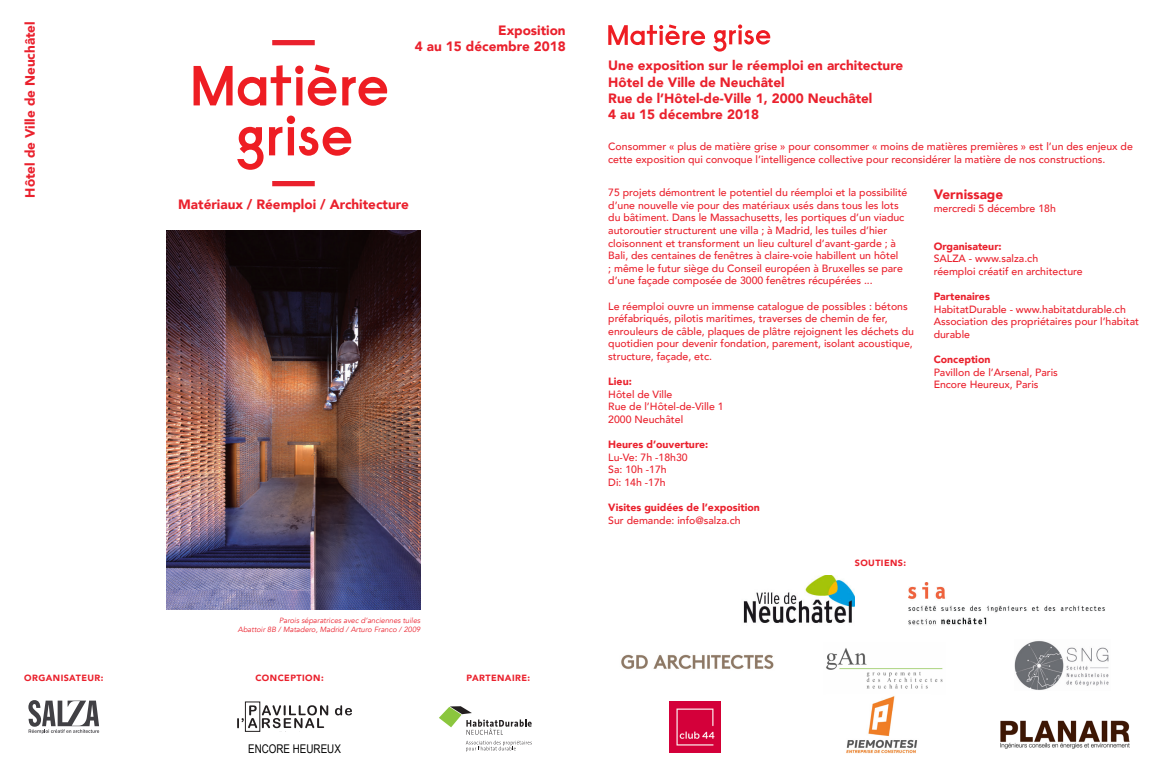
<style>
.page{position:relative;width:1174px;height:774px;background:#fff}
.page>*{position:absolute;margin:0;border:0;box-sizing:border-box;transform-origin:0 0}
.t1{font:900 13.5px "Avenir";color:#ea212d}
.t2{font:12px "Arial Narrow";color:#000}
.t3{font:500 10.5px/12.6px "Avenir";color:#ea212d}
.t4{font:900 10.5px "Avenir";color:#ea212d}
.t5{font:900 9px "Avenir";letter-spacing:.05em;color:#ea212d}
.t6{font:italic 7.5px/9px "Avenir";color:#ea212d;text-align:right}
</style>
<div class="page">
<img style="left:166px;top:230px;width:254px;height:379px">
<svg style="left:608px;top:24px;width:97px;height:21px"></svg>
<svg style="left:713px;top:24px;width:57px;height:28px"></svg>
<svg style="left:237px;top:705px;width:115px;height:23px"></svg>
<div style="left:245px;top:702px;width:15px;height:29px;border:1px solid #231f20"></div>
<svg style="left:28px;top:700px;width:71px;height:34px"></svg>
<img style="left:826px;top:648px;width:117px;height:41px">
<img style="left:846px;top:696px;width:72px;height:58px">
<img style="left:621px;top:654px;width:153px;height:15px">
<svg style="left:193px;top:64px;width:194px;height:42px"></svg>
<svg style="left:237px;top:116px;width:114px;height:54px"></svg>
<div style="left:272px;top:181px;width:43px;height:5px;background:#ea212d"></div>
<div style="left:272px;top:40px;width:43px;height:5px;background:#ea212d"></div>
<svg style="left:439px;top:706px;width:93px;height:46px"></svg>
<img style="left:1000px;top:720px;width:130px;height:29px">
<img style="left:1014px;top:641px;width:95px;height:49px">
<img style="left:669px;top:701px;width:51px;height:52px">
<img style="left:908px;top:583px;width:197px;height:42px">
<img style="left:743px;top:575px;width:112px;height:48px">
<p class="t1" style="left:18px;top:198px;width:178px;rotate:-90deg">Hôtel de Ville de Neuchâtel</p>
<p class="t1" style="left:498px;top:18px;width:69px">Exposition</p>
<p class="t1" style="left:415px;top:35px;width:152px">4 au 15 décembre 2018</p>
<p class="t1" style="left:178px;top:193px;width:232px">Matériaux / Réemploi / Architecture</p>
<p class="t6" style="left:238px;top:616px;width:184px">Parois séparatrices avec d’anciennes tuiles<br>Abattoir 8B / Matadero, Madrid / Arturo Franco / 2009</p>
<p class="t5" style="left:24px;top:670px;width:81px">ORGANISATEUR:</p>
<p class="t5" style="left:255px;top:670px;width:70px">CONCEPTION:</p>
<p class="t5" style="left:466px;top:670px;width:65px">PARTENAIRE:</p>
<p class="t2" style="left:248px;top:740px;width:94px">ENCORE HEUREUX</p>
<p class="t1" style="left:608px;top:54px;width:296px">Une exposition sur le réemploi en architecture</p>
<p class="t1" style="left:608px;top:70px;width:178px">Hôtel de Ville de Neuchâtel</p>
<p class="t1" style="left:608px;top:87px;width:266px">Rue de l’Hôtel-de-Ville 1, 2000 Neuchâtel</p>
<p class="t1" style="left:608px;top:103px;width:152px">4 au 15 décembre 2018</p>
<p class="t3" style="left:608px;top:140px;width:526px">Consommer « plus de matière grise » pour consommer « moins de matières premières » est l’un des enjeux de cette exposition qui convoque l’intelligence collective pour reconsidérer la matière de nos constructions.</p>
<p class="t3" style="left:608px;top:186px;width:301px">75 projets démontrent le potentiel du réemploi et la possibilité d’une nouvelle vie pour des matériaux usés dans tous les lots du bâtiment. Dans le Massachusetts, les portiques d’un viaduc autoroutier structurent une villa ; à Madrid, les tuiles d’hier cloisonnent et transforment un lieu culturel d’avant-garde ; à Bali, des centaines de fenêtres à claire-voie habillent un hôtel<br>; même le futur siège du Conseil européen à Bruxelles se pare d’une façade composée de 3000 fenêtres récupérées ...</p>
<p class="t3" style="left:608px;top:299px;width:307px">Le réemploi ouvre un immense catalogue de possibles : bétons préfabriqués, pilotis maritimes, traverses de chemin de fer, enrouleurs de câble, plaques de plâtre rejoignent les déchets du quotidien pour devenir fondation, parement, isolant acoustique, structure, façade, etc.</p>
<p class="t4" style="left:608px;top:373px;width:25px">Lieu:</p>
<p class="t3" style="left:608px;top:387px;width:66px">Hôtel de Ville</p>
<p class="t3" style="left:608px;top:400px;width:117px">Rue de l’Hôtel-de-Ville 1</p>
<p class="t3" style="left:608px;top:412px;width:76px">2000 Neuchâtel</p>
<p class="t4" style="left:608px;top:436px;width:101px">Heures d’ouverture:</p>
<p class="t3" style="left:608px;top:450px;width:81px">Lu-Ve: 7h -18h30</p>
<p class="t3" style="left:608px;top:463px;width:60px">Sa: 10h -17h</p>
<p class="t3" style="left:608px;top:475px;width:59px">Di: 14h -17h</p>
<p class="t4" style="left:608px;top:499px;width:153px">Visites guidées de l’exposition</p>
<p class="t3" style="left:608px;top:513px;width:134px">Sur demande: info@salza.ch</p>
<p class="t5" style="left:855px;top:555px;width:53px">SOUTIENS:</p>
<p class="t1" style="left:933px;top:183px;width:71px">Vernissage</p>
<p class="t3" style="left:933px;top:201px;width:124px">mercredi 5 décembre 18h</p>
<p class="t4" style="left:933px;top:237px;width:70px">Organisateur:</p>
<p class="t3" style="left:933px;top:252px;width:106px">SALZA - www.salza.ch</p>
<p class="t3" style="left:933px;top:264px;width:150px">réemploi créatif en architecture</p>
<p class="t4" style="left:933px;top:287px;width:58px">Partenaires</p>
<p class="t3" style="left:933px;top:302px;width:194px">HabitatDurable - www.habitatdurable.ch</p>
<p class="t3" style="left:933px;top:315px;width:207px">Association des propriétaires pour l’habitat durable</p>
<p class="t4" style="left:933px;top:350px;width:58px">Conception</p>
<p class="t3" style="left:933px;top:365px;width:126px">Pavillon de l’Arsenal, Paris</p>
<p class="t3" style="left:933px;top:378px;width:106px">Encore Heureux, Paris</p>
</div>
